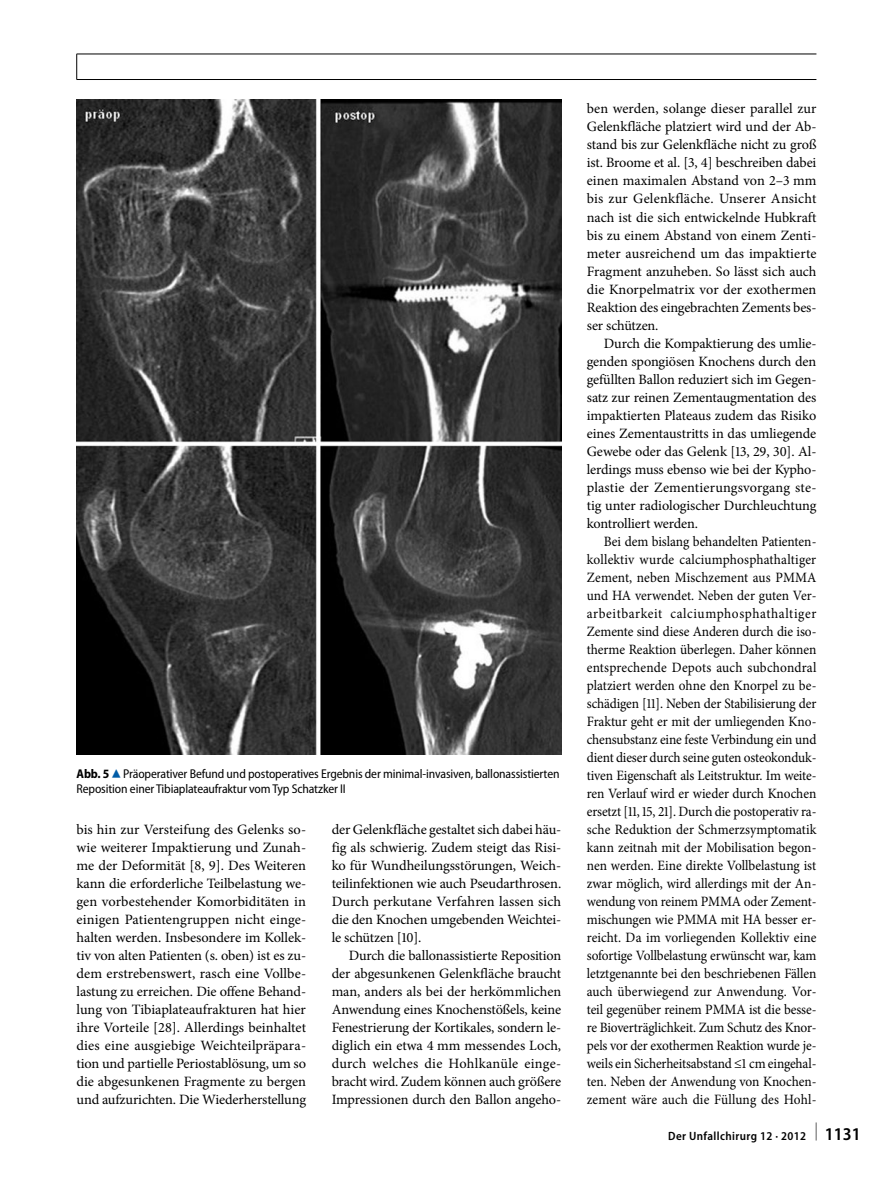
<style>
.page{position:relative;width:893px;height:1187px;background:#fff}
.page>*{position:absolute;margin:0;border:0;box-sizing:border-box;transform-origin:0 0}
._010_fliesstext_mit{font:14.25px/18px "Minion Pro";letter-spacing:-.01em;color:#000;text-align:justify}
._010_fliesstext_mit-2{font:14.25px/18px "Minion Pro";letter-spacing:-.01em;color:#000;text-align:justify;scale:.94 1}
._024_abb_legende{font:semi-condensed 12.75px/15px "Myriad Pro";letter-spacing:-.01em;color:#000}
.t1{font:600 semi-condensed 12px "Myriad Pro";letter-spacing:.03em;color:#000}
.s1{font-weight:700}
.s2{font-family:"S Buttons";font-stretch:normal;font-size:14.25px;color:#005ca7}
.s3{font-size:18px}
</style>
<div class="page">
<img style="left:77px;top:100px;width:484px;height:654px">
<hr style="left:77px;top:79px;width:739px;height:1px;background:#000">
<svg style="left:76px;top:54px;width:1px;height:25px"></svg>
<hr style="left:77px;top:54px;width:739px;height:1px;background:#000">
<p class="_024_abb_legende" style="left:77px;top:766px;width:484px"><span class="s1">Abb. 5</span><span class="s2">8</span>Präoperativer Befund und postoperatives Ergebnis der minimal-invasiven, ballonassistierten<br>Reposition einer Tibiaplateaufraktur vom Typ Schatzker II</p>
<p class="_010_fliesstext_mit" style="left:77px;top:820px;width:231px">bis hin zur Versteifung des Gelenks so&shy;wie weiterer Impaktierung und Zunah&shy;me der Deformität [8, 9]. Des Weiteren kann die erforderliche Teilbelastung we&shy;gen vorbestehender Komorbiditäten in einigen Patientengruppen nicht einge&shy;halten werden. Insbesondere im Kollek&shy;tiv von alten Patienten (s. oben) ist es zu&shy;dem erstrebenswert, rasch eine Vollbe&shy;lastung zu erreichen. Die offene Behand&shy;lung von Tibiaplateaufrakturen hat hier ihre Vorteile [28]. Allerdings beinhaltet dies eine ausgiebige Weichteilpräpara&shy;tion und partielle Periostablösung, um so die abgesunkenen Fragmente zu bergen und aufzurichten. Die Wiederherstellung</p>
<p class="_010_fliesstext_mit" style="left:332px;top:820px;width:231px">der Gelenkfläche gestaltet sich dabei häu&shy;fig als schwierig. Zudem steigt das Risi&shy;ko für Wundheilungsstörungen, Weich&shy;teilinfektionen wie auch Pseudarthrosen.<br>Durch perkutane Verfahren lassen sich die den Knochen umgebenden Weichtei&shy;le schützen [10].</p>
<p class="_010_fliesstext_mit" style="left:332px;top:946px;width:231px;text-indent:17px">Durch die ballonassistierte Reposition der abgesunkenen Gelenkfläche braucht man, anders als bei der herkömmlichen Anwendung eines Knochenstößels, keine Fenestrierung der Kortikales, sondern le&shy;diglich ein etwa 4 mm messendes Loch, durch welches die Hohlkanüle einge&shy;bracht wird. Zudem können auch größere Impressionen durch den Ballon angeho-</p>
<p class="_010_fliesstext_mit" style="left:587px;top:100px;width:231px">ben werden, solange dieser parallel zur Gelenkfläche platziert wird und der Ab&shy;stand bis zur Gelenkfläche nicht zu groß ist. Broome et al. [3, 4] beschreiben dabei einen maximalen Abstand von 2–3 mm bis zur Gelenkfläche. Unserer Ansicht nach ist die sich entwickelnde Hubkraft bis zu einem Abstand von einem Zenti&shy;meter ausreichend um das impaktierte Fragment anzuheben. So lässt sich auch die Knorpelmatrix vor der exothermen Reaktion des eingebrachten Zements bes&shy;ser schützen.</p>
<p class="_010_fliesstext_mit" style="left:587px;top:334px;width:231px;text-indent:17px">Durch die Kompaktierung des umlie&shy;genden spongiösen Knochens durch den gefüllten Ballon reduziert sich im Gegen&shy;satz zur reinen Zementaugmentation des impaktierten Plateaus zudem das Risiko eines Zementaustritts in das umliegende Gewebe oder das Gelenk [13, 29, 30]. Al&shy;lerdings muss ebenso wie bei der Kypho&shy;plastie der Zementierungsvorgang ste&shy;tig unter radiologischer Durchleuchtung kontrolliert werden.</p>
<p class="_010_fliesstext_mit-2" style="left:587px;top:532px;width:246px;text-indent:17px">Bei dem bislang behandelten Patienten&shy;kollektiv wurde calciumphosphathaltiger Zement, neben Mischzement aus PMMA und HA verwendet. Neben der guten Ver&shy;arbeitbarkeit calciumphosphathaltiger Zemente sind diese Anderen durch die iso&shy;therme Reaktion überlegen. Daher können entsprechende Depots auch subchondral platziert werden ohne den Knorpel zu be&shy;schädigen [11]. Neben der Stabilisierung der Fraktur geht er mit der umliegenden Kno&shy;chensubstanz eine feste Verbindung ein und dient dieser durch seine guten osteokonduk&shy;tiven Eigenschaft als Leitstruktur. Im weite&shy;ren Verlauf wird er wieder durch Knochen ersetzt [11, 15, 21]. Durch die postoperativ ra&shy;sche Reduktion der Schmerzsymptomatik kann zeitnah mit der Mobilisation begon&shy;nen werden. Eine direkte Vollbelastung ist zwar möglich, wird allerdings mit der An&shy;wendung von reinem PMMA oder Zement&shy;mischungen wie PMMA mit HA besser er&shy;reicht. Da im vorliegenden Kollektiv eine sofortige Vollbelastung erwünscht war, kam letztgenannte bei den beschriebenen Fällen auch überwiegend zur Anwendung. Vor&shy;teil gegenüber reinem PMMA ist die besse&shy;re Bioverträglichkeit. Zum Schutz des Knor&shy;pels vor der exothermen Reaktion wurde je&shy;weils ein Sicherheitsabstand ≤1 cm eingehal&shy;ten. Neben der Anwendung von Knochen&shy;zement wäre auch die Füllung des Hohl-</p>
<p class="t1" style="left:668px;top:1129px;width:194px">Der Unfallchirurg 12 · 2012 <sup>|</sup> <span class="s3">1131</span></p>
</div>
